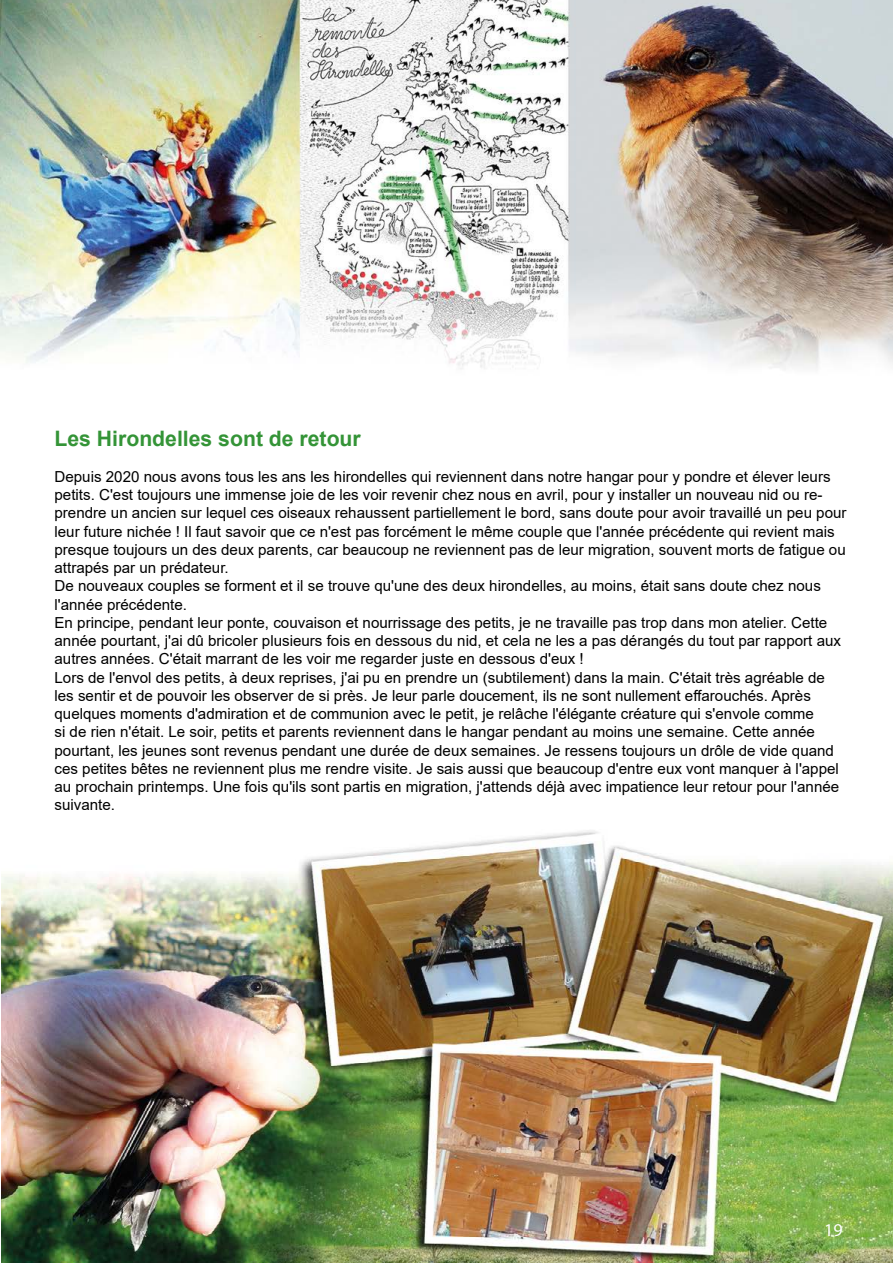
<style>
.page{position:relative;width:893px;height:1263px;background:#fff}
.page>*{position:absolute;margin:0;border:0;box-sizing:border-box;transform-origin:0 0}
.t1{font:700 21.3px "Arial";color:#349437}
.t2{font:18px "Myriad Pro";color:#fff}
.t3{font:15.15px/18.3px "Arial";color:#000}
</style>
<div class="page">
<img style="left:1px;top:830px;width:892px;height:433px">
<img style="left:0;top:0;width:893px;height:369px">
<h1 class="t1" style="left:55px;top:423px;width:308px">Les Hirondelles sont de retour</h1>
<p class="t3" style="left:55px;top:467px;width:794px">Depuis 2020 nous avons tous les ans les hirondelles qui reviennent dans notre hangar pour y pondre et élever leurs petits. C'est toujours une immense joie de les voir revenir chez nous en avril, pour y installer un nouveau nid ou re&shy;prendre un ancien sur lequel ces oiseaux rehaussent partiellement le bord, sans doute pour avoir travaillé un peu pour leur future nichée ! Il faut savoir que ce n'est pas forcément le même couple que l'année précédente qui revient mais presque toujours un des deux parents, car beaucoup ne reviennent pas de leur migration, souvent morts de fatigue ou attrapés par un prédateur.<br>De nouveaux couples se forment et il se trouve qu'une des deux hirondelles, au moins, était sans doute chez nous l'année précédente.<br>En principe, pendant leur ponte, couvaison et nourrissage des petits, je ne travaille pas trop dans mon atelier. Cette année pourtant, j'ai dû bricoler plusieurs fois en dessous du nid, et cela ne les a pas dérangés du tout par rapport aux autres années. C'était marrant de les voir me regarder juste en dessous d'eux !<br>Lors de l'envol des petits, à deux reprises, j'ai pu en prendre un (subtilement) dans la main. C'était très agréable de les sentir et de pouvoir les observer de si près. Je leur parle doucement, ils ne sont nullement effarouchés. Après quelques moments d'admiration et de communion avec le petit, je relâche l'élégante créature qui s'envole comme<br>si de rien n'était. Le soir, petits et parents reviennent dans le hangar pendant au moins une semaine. Cette année pourtant, les jeunes sont revenus pendant une durée de deux semaines. Je ressens toujours un drôle de vide quand ces petites bêtes ne reviennent plus me rendre visite. Je sais aussi que beaucoup d'entre eux vont manquer à l'appel au prochain printemps. Une fois qu'ils sont partis en migration, j'attends déjà avec impatience leur retour pour l'année suivante.</p>
<p class="t2" style="left:824px;top:1218px;width:20px">19</p>
</div>
